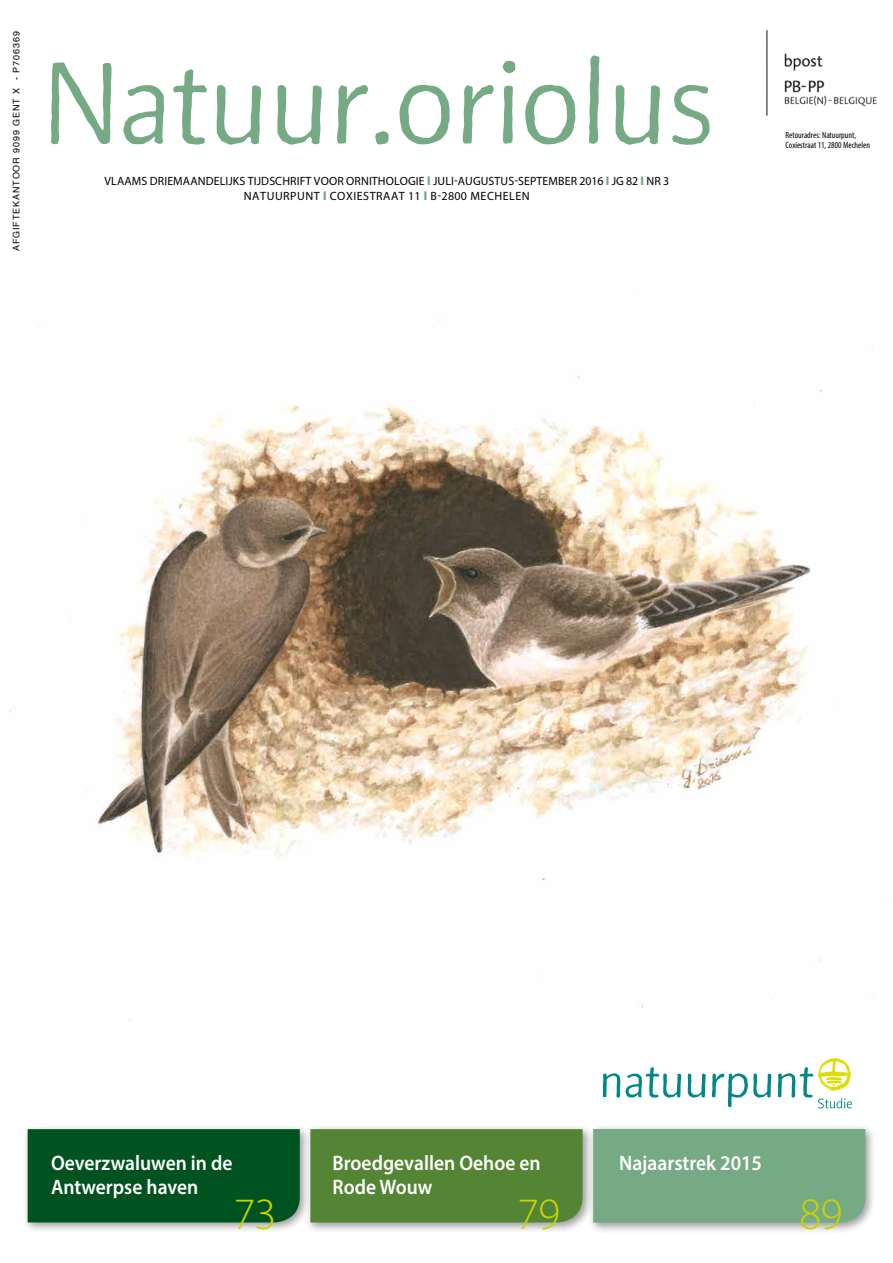
<style>
.page{position:relative;width:893px;height:1263px;background:#fff}
.page>*{position:absolute;margin:0;border:0;box-sizing:border-box;transform-origin:0 0}
.t1{font:130.5px "Beo Sans R11";color:#75aa84}
.t2{font:300 45px "Myriad Pro";color:#c8d300}
.t3{font:600 21px/24px "Myriad Pro";color:#fff;scale:.93 1}
.t4{font:12px/14.4px "Myriad Pro";letter-spacing:.01em;color:#000;text-align:center}
.t5{font:condensed 9px/10.5px "Myriad Pro";color:#000}
.t6{font:9px "Helvetica";letter-spacing:.1em;color:#000}
.s1{font-weight:900;color:#75aa84}
</style>
<div class="page">
<div style="left:22px;top:1124px;width:289px;height:109px;background:#000;opacity:.4"></div>
<div style="left:28px;top:1129px;width:272px;height:93px;background:#005321"></div>
<div style="left:305px;top:1124px;width:289px;height:109px;background:#000;opacity:.4"></div>
<div style="left:310px;top:1129px;width:273px;height:93px;background:#538535"></div>
<div style="left:588px;top:1124px;width:289px;height:110px;background:#000;opacity:.4"></div>
<div style="left:593px;top:1129px;width:272px;height:93px;background:#75aa84"></div>
<svg style="left:603px;top:1067px;width:78px;height:31px"></svg>
<svg style="left:688px;top:1073px;width:18px;height:25px"></svg>
<svg style="left:712px;top:1073px;width:60px;height:34px"></svg>
<svg style="left:778px;top:1058px;width:74px;height:50px"></svg>
<img style="left:766px;top:30px;width:111px;height:86px">
<img style="left:10px;top:376px;width:812px;height:632px">
<p class="t6" style="left:9px;top:251px;width:221px;rotate:-90deg">AFGIFTEKANTOOR 9099 GENT X - P706369</p>
<h1 class="t1" style="left:43px;top:40px;width:673px">Natuur.oriolus</h1>
<p class="t4" style="left:105px;top:174px;width:566px">VLAAMS DRIEMAANDELIJKS TIJDSCHRIFT VOOR ORNITHOLOGIE <span class="s1">l</span> JULI-AUGUSTUS-SEPTEMBER 2016 <span class="s1">l</span> JG 82 <span class="s1">l</span> NR 3<br>NATUURPUNT <span class="s1">l</span> COXIESTRAAT 11 <span class="s1">l</span> B-2800 MECHELEN</p>
<p class="t5" style="left:785px;top:129px;width:86px">Retouradres: Natuurpunt,<br>Coxiestraat 11, 2800 Mechelen</p>
<h3 class="t3" style="left:51px;top:1151px;width:197px">Oeverzwaluwen in de</h3>
<h3 class="t3" style="left:619px;top:1151px;width:155px">Najaarstrek 2015</h3>
<h3 class="t3" style="left:51px;top:1175px;width:160px">Antwerpse haven</h3>
<h3 class="t3" style="left:333px;top:1151px;width:225px">Broedgevallen Oehoe en<br>Rode Wouw</h3>
<h2 class="t2" style="left:233px;top:1189px;width:45px">73</h2>
<h2 class="t2" style="left:517px;top:1189px;width:45px">79</h2>
<h2 class="t2" style="left:799px;top:1189px;width:45px">89</h2>
</div>
